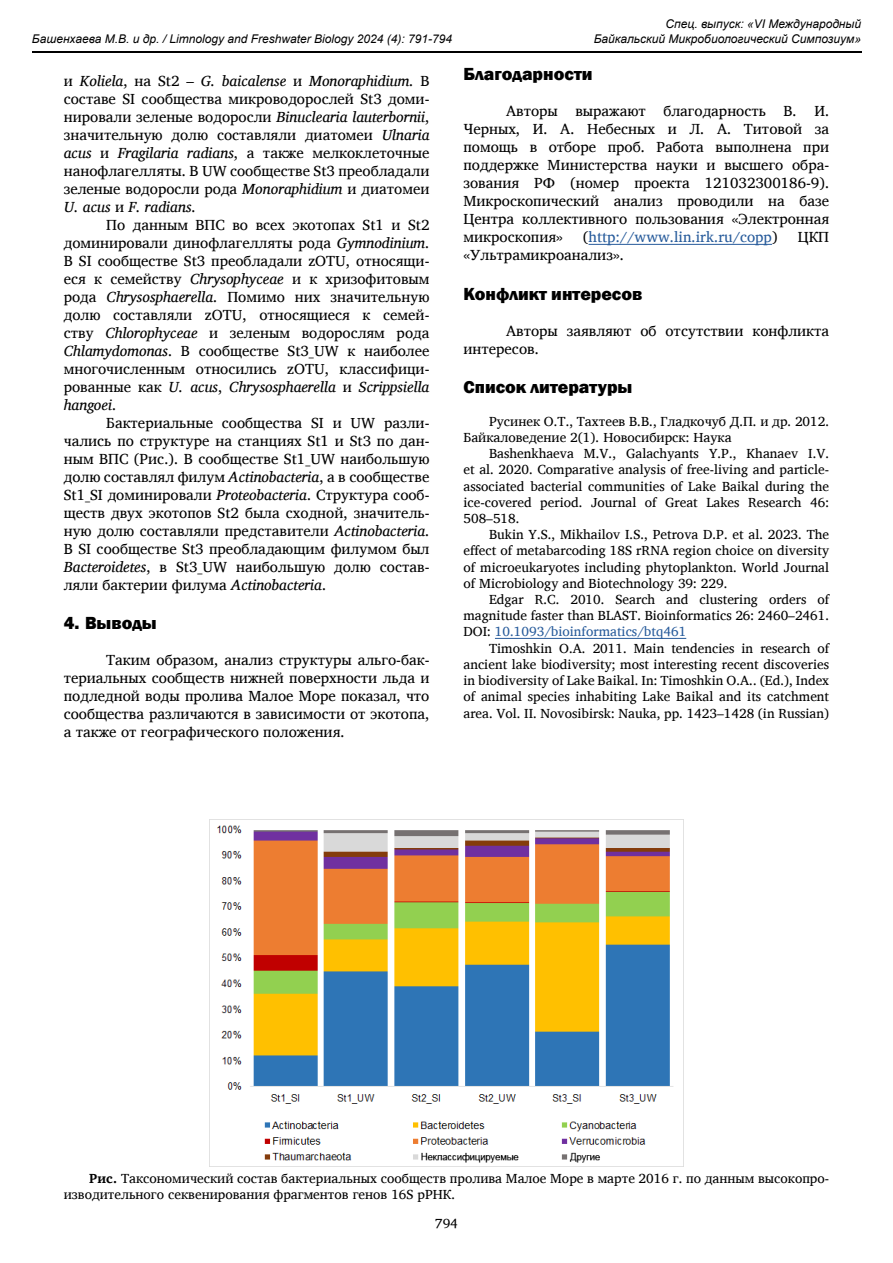
<style>
.page{position:relative;width:893px;height:1263px;background:#fff}
.page>*{position:absolute;margin:0;border:0;box-sizing:border-box;transform-origin:0 0}
.t1{font:800 18px "Franklin Gothic";color:#000}
.t2{font:15px/18px "Charis SIL";color:#000;text-align:justify}
.t3{font:15px "Charis SIL";color:#275b9b}
.t4{font:13.5px/16.2px "Charis SIL";color:#000;text-align:justify}
.t5{font:italic 12px/14.4px "Arial";color:#000;text-align:right}
.s1{font-style:italic}
.s2{color:#000}
.s3{color:#275b9b}
.s4{font-weight:700}
</style>
<div class="page">
<hr style="left:32px;top:51px;width:829px;height:2px;background:#000">
<hr style="left:588px;top:244px;width:184px;height:1px;background:#275b9b">
<hr style="left:495px;top:638px;width:191px;height:1px;background:#275b9b">
<img style="left:210px;top:819px;width:473px;height:348px">
<p class="t5" style="left:32px;top:32px;width:422px">Башенхаева М.В. и др. / Limnology and Freshwater Biology 2024 (4): 791-794</p>
<p class="t2" style="left:64px;top:71px;width:367px">и <span class="s1">Koliela</span>, на St2 – <span class="s1">G. baicalense</span> и <span class="s1">Monoraphidium</span>. В составе SI сообщества микроводорослей St3 доми&shy;нировали зеленые водоросли <span class="s1">Binuclearia lauterbornii</span>, значительную долю составляли диатомеи <span class="s1">Ulnaria acus</span> и <span class="s1">Fragilaria radians</span>, а также мелкоклеточные нанофлагелляты. В UW сообществе St3 преобладали зеленые водоросли рода <span class="s1">Monoraphidium</span> и диатомеи <span class="s1">U. acus</span> и <span class="s1">F. radians</span>.</p>
<p class="t2" style="left:64px;top:215px;width:367px;text-indent:43px">По данным ВПС во всех экотопах St1 и St2 доминировали динофлагелляты рода <span class="s1">Gymnodinium</span>.<br>В SI сообществе St3 преобладали zOTU, относящи&shy;еся к семейству <span class="s1">Chrysophyceae</span> и к хризофитовым рода <span class="s1">Chrysosphaerella</span>. Помимо них значительную долю составляли zOTU, относящиеся к семей&shy;ству <span class="s1">Chlorophyceae</span> и зеленым водорослям рода <span class="s1">Chlamydomonas</span>. В сообществе St3_UW к наиболее многочисленным относились zOTU, классифици&shy;рованные как <span class="s1">U. acus</span>, <span class="s1">Chrysosphaerella</span> и <span class="s1">Scrippsiella hangoei</span>.</p>
<p class="t2" style="left:64px;top:413px;width:367px;text-indent:43px">Бактериальные сообщества SI и UW разли&shy;чались по структуре на станциях St1 и St3 по дан&shy;ным ВПС (Рис.). В сообществе St1_UW наибольшую долю составлял филум <span class="s1">Actinobacteria</span>, а в сообществе St1_SI доминировали <span class="s1">Proteobacteria</span>. Структура сооб&shy;ществ двух экотопов St2 была сходной, значитель&shy;ную долю составляли представители <span class="s1">Actinobacteria</span>.<br>В SI сообществе St3 преобладающим филумом был <span class="s1">Bacteroidetes</span>, в St3_UW наибольшую долю состав&shy;ляли бактерии филума <span class="s1">Actinobacteria</span>.</p>
<p class="t1" style="left:64px;top:611px;width:94px">4. Выводы</p>
<p class="t2" style="left:64px;top:651px;width:367px;text-indent:43px">Таким образом, анализ структуры альго-бак&shy;териальных сообществ нижней поверхности льда и подледной воды пролива Малое Море показал, что сообщества различаются в зависимости от экотопа, а также от географического положения.</p>
<p class="t5" style="left:594px;top:17px;width:269px">Спец. выпуск: «VI Международный<br>Байкальский Микробиологический Симпозиум»</p>
<p class="t1" style="left:463px;top:63px;width:131px">Благодарности</p>
<p class="t2" style="left:463px;top:102px;width:367px;text-indent:43px">Авторы выражают благодарность В. И.<br>Черных, И. А. Небесных и Л. А. Титовой за помощь в отборе проб. Работа выполнена при поддержке Министерства науки и высшего обра&shy;зования РФ (номер проекта 121032300186-9).<br>Микроскопический анализ проводили на базе Центра коллективного пользования «Электронная микроскопия»</p>
<p class="t3" style="left:583px;top:228px;width:196px"><span class="s2">(</span>http://www.lin.irk.ru/copp<span class="s2">)</span></p>
<p class="t2" style="left:798px;top:228px;width:33px">ЦКП</p>
<p class="t2" style="left:463px;top:246px;width:162px">«Ультрамикроанализ».</p>
<p class="t1" style="left:463px;top:282px;width:180px">Конфликт интересов</p>
<p class="t2" style="left:463px;top:322px;width:367px;text-indent:43px">Авторы заявляют об отсутствии конфликта интересов.</p>
<p class="t1" style="left:463px;top:376px;width:171px">Список литературы</p>
<p class="t4" style="left:463px;top:413px;width:367px;text-indent:26px">Русинек О.Т., Тахтеев В.В., Гладкочуб Д.П. и др. 2012.<br>Байкаловедение 2(1). Новосибирск: Наука</p>
<p class="t4" style="left:463px;top:445px;width:367px;text-indent:26px">Bashenkhaeva M.V., Galachyants Y.P., Khanaev I.V. et al. 2020. Comparative analysis of free-living and particle&shy;associated bacterial communities of Lake Baikal during the ice-covered period. Journal of Great Lakes Research 46:<br>508–518.</p>
<p class="t4" style="left:463px;top:526px;width:367px;text-indent:26px">Bukin Y.S., Mikhailov I.S., Petrova D.P. et al. 2023. The effect of metabarcoding 18S rRNA region choice on diversity of microeukaryotes including phytoplankton. World Journal of Microbiology and Biotechnology 39: 229.</p>
<p class="t4" style="left:463px;top:591px;width:367px;text-indent:26px">Edgar R.C. 2010. Search and clustering orders of magnitude faster than BLAST. Bioinformatics 26: 2460–2461.<br>DOI: <span class="s3">10.1093/bioinformatics/btq461</span></p>
<p class="t4" style="left:463px;top:640px;width:367px;text-indent:26px">Timoshkin O.A. 2011. Main tendencies in research of ancient lake biodiversity; most interesting recent discoveries in biodiversity of Lake Baikal. In: Timoshkin O.A.. (Ed.), Index of animal species inhabiting Lake Baikal and its catchment area. Vol. II. Novosibirsk: Nauka, pp. 1423–1428 (in Russian)</p>
<p class="t4" style="left:64px;top:1170px;width:767px;text-indent:26px"><span class="s4">Рис.</span> Таксономический состав бактериальных сообществ пролива Малое Море в марте 2016 г. по данным высокопро&shy;изводительного секвенирования фрагментов генов 16S рРНК.</p>
<p class="t4" style="left:435px;top:1215px;width:24px">794</p>
</div>
